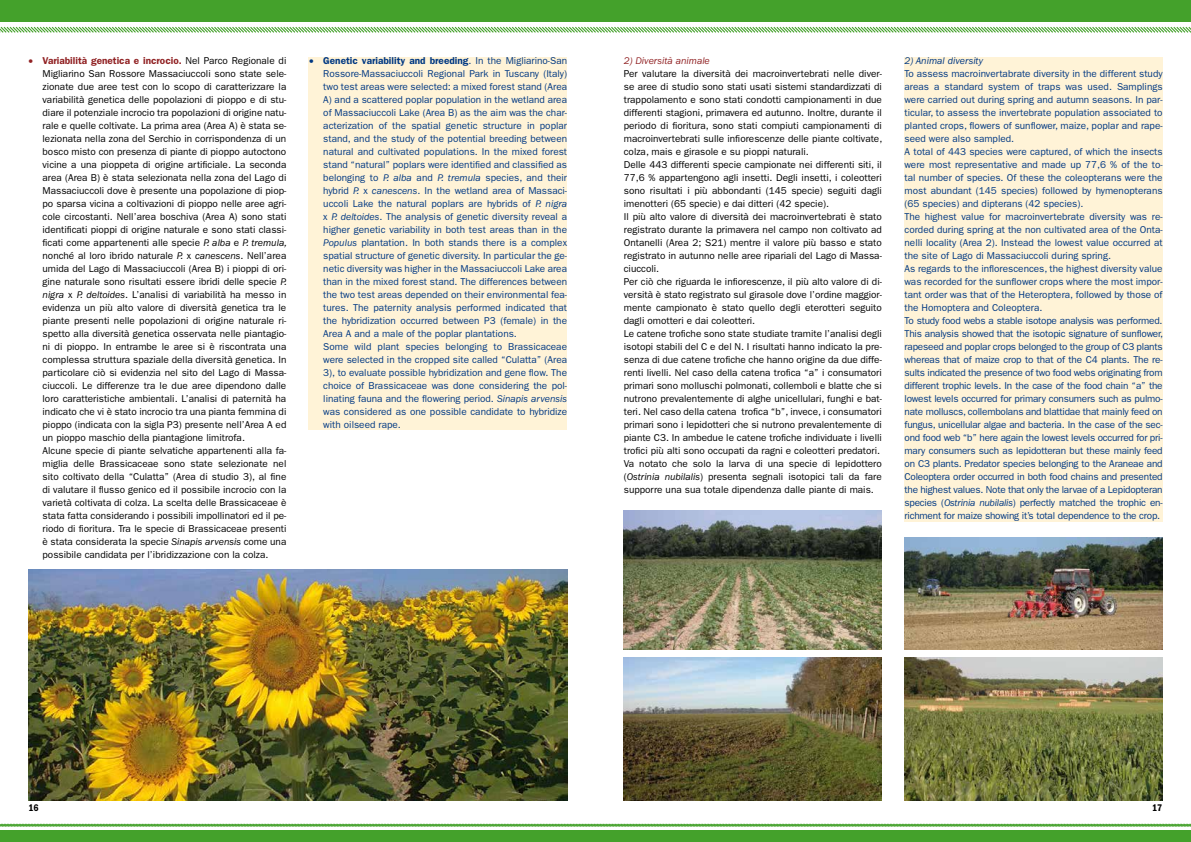
<style>
.page{position:relative;width:1191px;height:842px;background:#fff}
.page>*{position:absolute;margin:0;border:0;box-sizing:border-box;transform-origin:0 0}
.t1{font:10px/13px "ITC Franklin Gothic Std";color:#000}
.t2{font:10px/13px "ITC Franklin Gothic Std";color:#003882}
.t3{font:italic 10px "ITC Franklin Gothic Std";color:#912224}
.t4{font:italic 10px "ITC Franklin Gothic Std";color:#003882}
.t5{font:10px "ITC Franklin Gothic Std Dm Cd";color:#000}
.s1{color:#912224}
.s2{font-weight:600;color:#912224}
.s3{font-style:italic}
.s4{font-weight:600}
</style>
<div class="page">
<div style="left:0;top:0;width:1191px;height:22px;background:#44a12b"></div>
<div style="left:0;top:831px;width:1191px;height:11px;background:#44a12b"></div>
<svg style="left:0;top:823px;width:1191px;height:4px;background:#8bc47c"></svg>
<svg style="left:0;top:26px;width:1191px;height:7px"></svg>
<div style="left:904px;top:57px;width:259px;height:464px;background:#fff3d7"></div>
<div style="left:308px;top:57px;width:259px;height:372px;background:#fff3d7"></div>
<img style="left:28px;top:570px;width:539px;height:231px">
<img style="left:624px;top:657px;width:258px;height:144px">
<img style="left:904px;top:657px;width:258px;height:144px">
<img style="left:624px;top:511px;width:258px;height:138px">
<img style="left:904px;top:537px;width:258px;height:112px">
<p class="t1" style="left:43px;top:54px;width:246px;text-indent:-14px"><span class="s1">•</span> <span class="s2">Variabilità genetica e incrocio.</span> Nel Parco Regionale di Migliarino San Rossore Massaciuccoli sono state sele&shy;zionate due aree test con lo scopo di caratterizzare la variabilità genetica delle popolazioni di pioppo e di stu&shy;diare il potenziale incrocio tra popolazioni di origine natu&shy;rale e quelle coltivate. La prima area (Area A) è stata se&shy;lezionata nella zona del Serchio in corrispondenza di un bosco misto con presenza di piante di pioppo autoctono vicine a una pioppeta di origine artificiale. La seconda area (Area B) è stata selezionata nella zona del Lago di Massaciuccoli dove è presente una popolazione di piop&shy;po sparsa vicina a coltivazioni di pioppo nelle aree agri&shy;cole circostanti. Nell’area boschiva (Area A) sono stati identificati pioppi di origine naturale e sono stati classi&shy;ficati come appartenenti alle specie <span class="s3">P. alba</span> e <span class="s3">P. tremula, </span>nonché al loro ibrido naturale <span class="s3">P.</span> x <span class="s3">canescens</span>. Nell’area umida del Lago di Massaciuccoli (Area B) i pioppi di ori&shy;gine naturale sono risultati essere ibridi delle specie <span class="s3">P. nigra</span> x <span class="s3">P. deltoides</span>. L’analisi di variabilità ha messo in evidenza un più alto valore di diversità genetica tra le piante presenti nelle popolazioni di origine naturale ri&shy;spetto alla diversità genetica osservata nelle piantagio&shy;ni di pioppo. In entrambe le aree si è riscontrata una complessa struttura spaziale della diversità genetica. In particolare ciò si evidenzia nel sito del Lago di Massa&shy;ciuccoli. Le differenze tra le due aree dipendono dalle loro caratteristiche ambientali. L’analisi di paternità ha indicato che vi è stato incrocio tra una pianta femmina di pioppo (indicata con la sigla P3) presente nell’Area A ed un pioppo maschio della piantagione limitrofa.<br>Alcune specie di piante selvatiche appartenenti alla fa&shy;miglia delle Brassicaceae sono state selezionate nel sito coltivato della “Culatta” (Area di studio 3), al fine di valutare il flusso genico ed il possibile incrocio con la varietà coltivata di colza. La scelta delle Brassicaceae è stata fatta considerando i possibili impollinatori ed il pe&shy;riodo di fioritura. Tra le specie di Brassicaceae presenti è stata considerata la specie <span class="s3">Sinapis arvensis</span> come una possibile candidata per l’ibridizzazione con la colza.</p>
<p class="t2" style="left:323px;top:54px;width:245px;text-indent:-14px">• <span class="s4">Genetic variability and breeding</span>. In the Migliarino-San Rossore-Massaciuccoli Regional Park in Tuscany (Italy) two test areas were selected: a mixed forest stand (Area A) and a scattered poplar population in the wetland area of Massaciuccoli Lake (Area B) as the aim was the char&shy;acterization of the spatial genetic structure in poplar stand, and the study of the potential breeding between natural and cultivated populations. In the mixed forest stand “natural” poplars were identified and classified as belonging to <span class="s3">P. alba</span> and <span class="s3">P. tremula</span> species, and their hybrid <span class="s3">P.</span> x <span class="s3">canescens</span>. In the wetland area of Massaci&shy;uccoli Lake the natural poplars are hybrids of <span class="s3">P. nigra </span>x <span class="s3">P. deltoides</span>. The analysis of genetic diversity reveal a higher genetic variability in both test areas than in the <span class="s3">Populus</span> plantation. In both stands there is a complex spatial structure of genetic diversity. In particular the ge&shy;netic diversity was higher in the Massaciuccoli Lake area than in the mixed forest stand. The differences between the two test areas depended on their environmental fea&shy;tures. The paternity analysis performed indicated that the hybridization occurred between P3 (female) in the Area A and a male of the poplar plantations.<br>Some wild plant species belonging to Brassicaceae were selected in the cropped site called “Culatta” (Area 3), to evaluate possible hybridization and gene flow. The choice of Brassicaceae was done considering the pol&shy;linating fauna and the flowering period. <span class="s3">Sinapis arvensis </span>was considered as one possible candidate to hybridize with oilseed rape.</p>
<p class="t3" style="left:624px;top:55px;width:87px">2) Diversità animale</p>
<p class="t1" style="left:624px;top:67px;width:260px">Per valutare la diversità dei macroinvertebrati nelle diver&shy;se aree di studio sono stati usati sistemi standardizzati di trappolamento e sono stati condotti campionamenti in due differenti stagioni, primavera ed autunno. Inoltre, durante il periodo di fioritura, sono stati compiuti campionamenti di macroinvertebrati sulle infiorescenze delle piante coltivate, colza, mais e girasole e su pioppi naturali.<br>Delle 443 differenti specie campionate nei differenti siti, il 77,6 % appartengono agli insetti. Degli insetti, i coleotteri sono risultati i più abbondanti (145 specie) seguiti dagli imenotteri (65 specie) e dai ditteri (42 specie).<br>Il più alto valore di diversità dei macroinvertebrati è stato registrato durante la primavera nel campo non coltivato ad Ontanelli (Area 2; S21) mentre il valore più basso e stato registrato in autunno nelle aree ripariali del Lago di Massa&shy;ciuccoli.<br>Per ciò che riguarda le infiorescenze, il più alto valore di di&shy;versità è stato registrato sul girasole dove l’ordine maggior&shy;mente campionato è stato quello degli eterotteri seguito dagli omotteri e dai coleotteri.<br>Le catene trofiche sono state studiate tramite l’analisi degli isotopi stabili del C e del N. I risultati hanno indicato la pre&shy;senza di due catene trofiche che hanno origine da due diffe&shy;renti livelli. Nel caso della catena trofica “a” i consumatori primari sono molluschi polmonati, collemboli e blatte che si nutrono prevalentemente di alghe unicellulari, funghi e bat&shy;teri. Nel caso della catena trofica “b”, invece, i consumatori primari sono i lepidotteri che si nutrono prevalentemente di piante C3. In ambedue le catene trofiche individuate i livelli trofici più alti sono occupati da ragni e coleotteri predatori.<br>Va notato che solo la larva di una specie di lepidottero (<span class="s3">Ostrinia nubilalis</span>) presenta segnali isotopici tali da fare supporre una sua totale dipendenza dalle piante di mais.</p>
<p class="t4" style="left:904px;top:55px;width:80px">2) Animal diversity</p>
<p class="t2" style="left:904px;top:67px;width:260px">To assess macroinvertabrate diversity in the different study areas a standard system of traps was used. Samplings were carried out during spring and autumn seasons. In par&shy;ticular, to assess the invertebrate population associated to planted crops, flowers of sunflower, maize, poplar and rape&shy;seed were also sampled.<br>A total of 443 species were captured, of which the insects were most representative and made up 77,6 % of the to&shy;tal number of species. Of these the coleopterans were the most abundant (145 species) followed by hymenopterans (65 species) and dipterans (42 species).<br>The highest value for macroinvertebrate diversity was re&shy;corded during spring at the non cultivated area of the Onta&shy;nelli locality (Area 2). Instead the lowest value occurred at the site of Lago di Massaciuccoli during spring.<br>As regards to the inflorescences, the highest diversity value was recorded for the sunflower crops where the most impor&shy;tant order was that of the Heteroptera, followed by those of the Homoptera and Coleoptera.<br>To study food webs a stable isotope analysis was performed.<br>This analysis showed that the isotopic signature of sunflower, rapeseed and poplar crops belonged to the group of C3 plants whereas that of maize crop to that of the C4 plants. The re&shy;sults indicated the presence of two food webs originating from different trophic levels. In the case of the food chain “a” the lowest levels occurred for primary consumers such as pulmo&shy;nate molluscs, collembolans and blattidae that mainly feed on fungus, unicellular algae and bacteria. In the case of the sec&shy;ond food web “b” here again the lowest levels occurred for pri&shy;mary consumers such as lepidotteran but these mainly feed on C3 plants. Predator species belonging to the Araneae and Coleoptera order occurred in both food chains and presented the highest values. Note that only the larvae of a Lepidopteran species (<span class="s3">Ostrinia nubilalis</span>) perfectly matched the trophic en&shy;richment for maize showing it’s total dependence to the crop.</p>
<p class="t5" style="left:28px;top:802px;width:12px">16</p>
<p class="t5" style="left:1152px;top:802px;width:12px">17</p>
</div>
